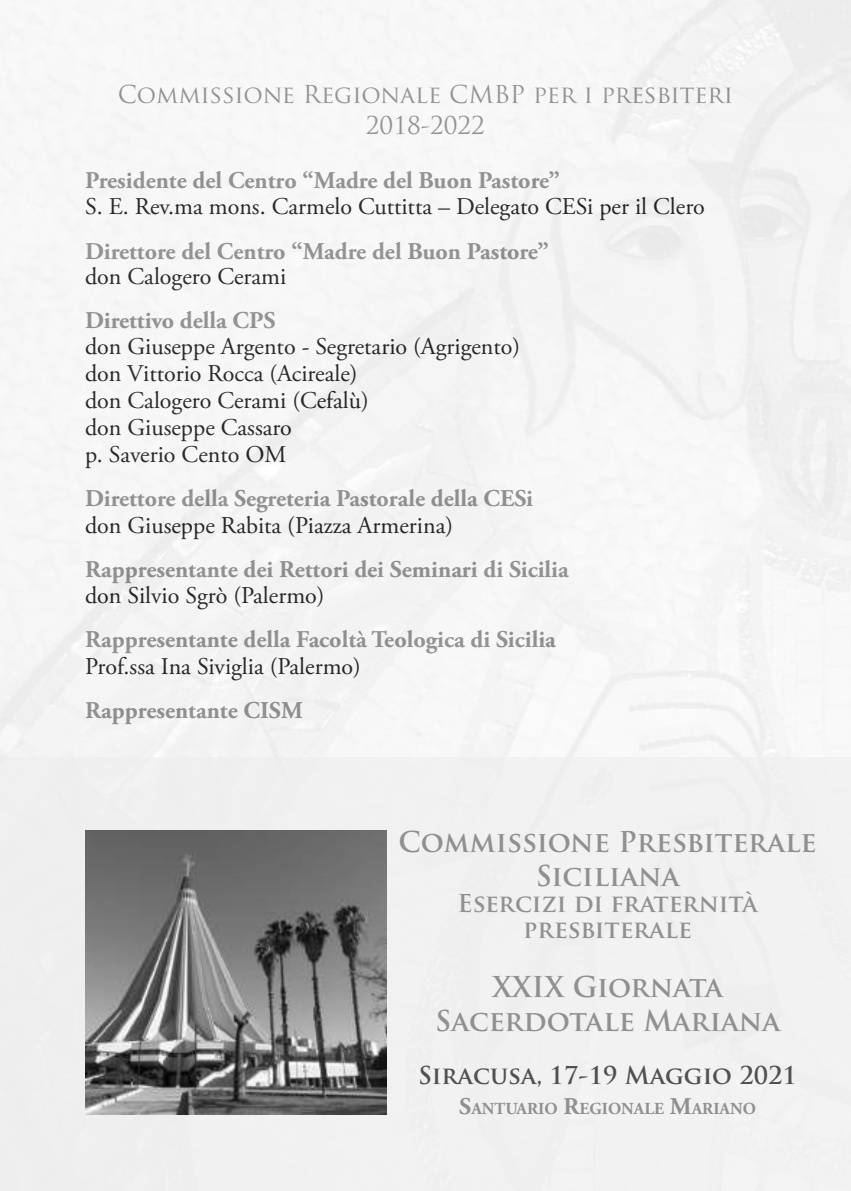
<style>
.page{position:relative;width:851px;height:1191px;background:#fff}
.page>*{position:absolute;margin:0;border:0;box-sizing:border-box;transform-origin:0 0}
.t1{font:700 28px/33.8px "Trajan Pro";color:#909090;text-align:center}
.t2{font:24px/26.8px "Adobe Garamond Pro";color:#1c1c1c}
.t3{font:700 24px "Adobe Garamond Pro";color:#909090}
.t4{font:24px/31.2px "Trajan Pro";color:#909090;text-align:center}
.t5{font:700 24px/25.8px "Trajan Pro";color:#909090;text-align:center}
.t6{font:700 24px "Trajan Pro";color:#505050}
.t7{font:700 16.8px "Adobe Garamond Pro";color:#909090}
.s1{font-size:24px}
</style>
<div class="page">
<div style="left:0;top:757px;width:850px;height:434px;background:#eee"></div>
<img style="left:85px;top:831px;width:302px;height:283px">
<p class="t4" style="left:118px;top:79px;width:616px">Commissione Regionale CMBP per i presbiteri<br>2018-2022</p>
<p class="t3" style="left:85px;top:170px;width:476px">Presidente del Centro “Madre del Buon Pastore”</p>
<p class="t2" style="left:85px;top:194px;width:621px">S. E. Rev.ma mons. Carmelo Cuttitta – Delegato CESi per il Clero</p>
<p class="t3" style="left:85px;top:242px;width:465px">Direttore del Centro “Madre del Buon Pastore”</p>
<p class="t2" style="left:85px;top:263px;width:203px">don Calogero Cerami</p>
<p class="t3" style="left:85px;top:310px;width:192px">Direttivo della CPS</p>
<p class="t2" style="left:85px;top:334px;width:436px">don Giuseppe Argento - Segretario (Agrigento) don Vittorio Rocca (Acireale)<br>don Calogero Cerami (Cefalù)<br>don Giuseppe Cassaro<br>p. Saverio Cento OM</p>
<p class="t3" style="left:85px;top:488px;width:449px">Direttore della Segreteria Pastorale della CESi</p>
<p class="t2" style="left:85px;top:512px;width:369px">don Giuseppe Rabita (Piazza Armerina)</p>
<p class="t3" style="left:85px;top:559px;width:485px">Rappresentante dei Rettori dei Seminari di Sicilia</p>
<p class="t2" style="left:85px;top:583px;width:241px">don Silvio Sgrò (Palermo)</p>
<p class="t3" style="left:85px;top:630px;width:472px">Rappresentante della Facoltà Teologica di Sicilia</p>
<p class="t2" style="left:85px;top:653px;width:277px">Prof.ssa Ina Siviglia (Palermo)</p>
<p class="t3" style="left:85px;top:701px;width:219px">Rappresentante CISM</p>
<p class="t1" style="left:398px;top:824px;width:419px">Commissione Presbiterale<br>Siciliana</p>
<p class="t5" style="left:457px;top:890px;width:301px">Esercizi di fraternità presbiterale</p>
<p class="t1" style="left:435px;top:970px;width:346px">XXIX Giornata<br>Sacerdotale Mariana</p>
<p class="t6" style="left:418px;top:1063px;width:380px">Siracusa, 17-19 Maggio 2021</p>
<p class="t7" style="left:459px;top:1098px;width:298px"><span class="s1">S</span>ANTUARIO <span class="s1">R</span>EGIONALE <span class="s1">M</span>ARIANO</p>
</div>
